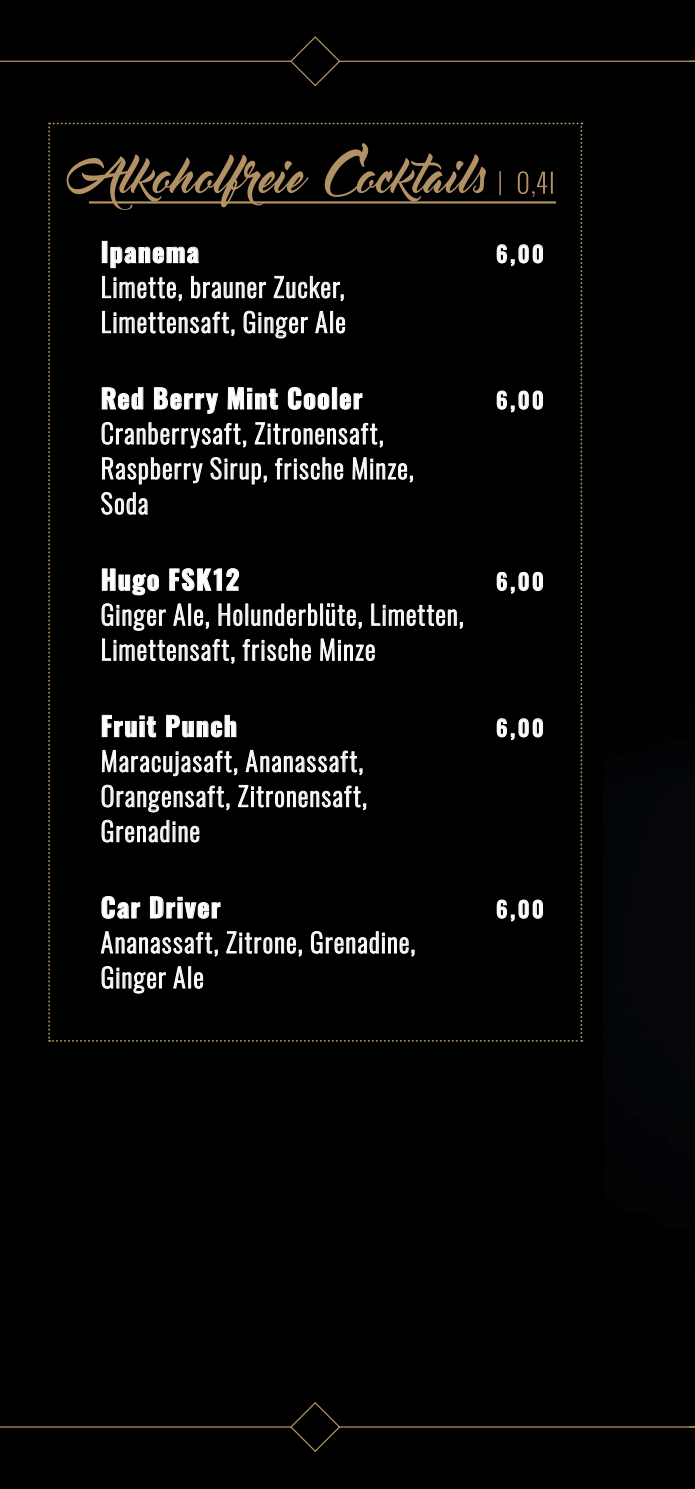
<style>
.page{position:relative;width:695px;height:1489px;background:#fff}
.page>*{position:absolute;margin:0;border:0;box-sizing:border-box;transform-origin:0 0}
.t1{font:300 26.25px "Oswald";letter-spacing:.045em;color:#fff}
.t2{font:700 26.25px "Oswald";letter-spacing:.045em;color:#fff}
.t3{font:500 22px "Oswald";letter-spacing:.135em;color:#fff}
</style>
<div class="page">
<div style="left:0;top:0;width:694px;height:1488px;background:#000"></div>
<hr style="left:0;top:61px;width:291px;height:1px;background:#b29165">
<svg style="left:289px;top:35px;width:52px;height:52px;background:#0b0906"></svg>
<hr style="left:339px;top:61px;width:355px;height:1px;background:#b29165">
<hr style="left:0;top:1426px;width:291px;height:1px;background:#b29165">
<svg style="left:289px;top:1400px;width:52px;height:52px;background:#0b0906"></svg>
<hr style="left:339px;top:1426px;width:355px;height:1px;background:#b29165">
<svg style="left:48px;top:123px;width:534px;height:918px;background:#0e0d0d"></svg>
<p class="t2" style="left:101px;top:238px;width:100px">Ipanema</p>
<p class="t3" style="left:496px;top:242px;width:49px">6,00</p>
<p class="t1" style="left:101px;top:264px;width:245px">Limette, brauner Zucker,</p>
<p class="t1" style="left:101px;top:299px;width:246px">Limettensaft, Ginger Ale</p>
<p class="t2" style="left:101px;top:384px;width:263px">Red Berry Mint Cooler</p>
<p class="t3" style="left:496px;top:388px;width:49px">6,00</p>
<p class="t1" style="left:101px;top:410px;width:284px">Cranberrysaft, Zitronensaft,</p>
<p class="t1" style="left:101px;top:445px;width:314px">Raspberry Sirup, frische Minze,</p>
<p class="t1" style="left:101px;top:480px;width:49px">Soda</p>
<p class="t2" style="left:101px;top:566px;width:140px">Hugo FSK12</p>
<p class="t3" style="left:496px;top:570px;width:49px">6,00</p>
<p class="t1" style="left:101px;top:591px;width:364px">Ginger Ale, Holunderblüte, Limetten,</p>
<p class="t1" style="left:101px;top:626px;width:276px">Limettensaft, frische Minze</p>
<p class="t2" style="left:101px;top:712px;width:138px">Fruit Punch</p>
<p class="t3" style="left:496px;top:716px;width:49px">6,00</p>
<p class="t1" style="left:101px;top:737px;width:264px">Maracujasaft, Ananassaft,</p>
<p class="t1" style="left:101px;top:772px;width:268px">Orangensaft, Zitronensaft,</p>
<p class="t1" style="left:101px;top:807px;width:101px">Grenadine</p>
<p class="t2" style="left:101px;top:893px;width:121px">Car Driver</p>
<p class="t3" style="left:496px;top:897px;width:49px">6,00</p>
<p class="t1" style="left:101px;top:919px;width:316px">Ananassaft, Zitrone, Grenadine,</p>
<p class="t1" style="left:101px;top:954px;width:104px">Ginger Ale</p>
</div>
